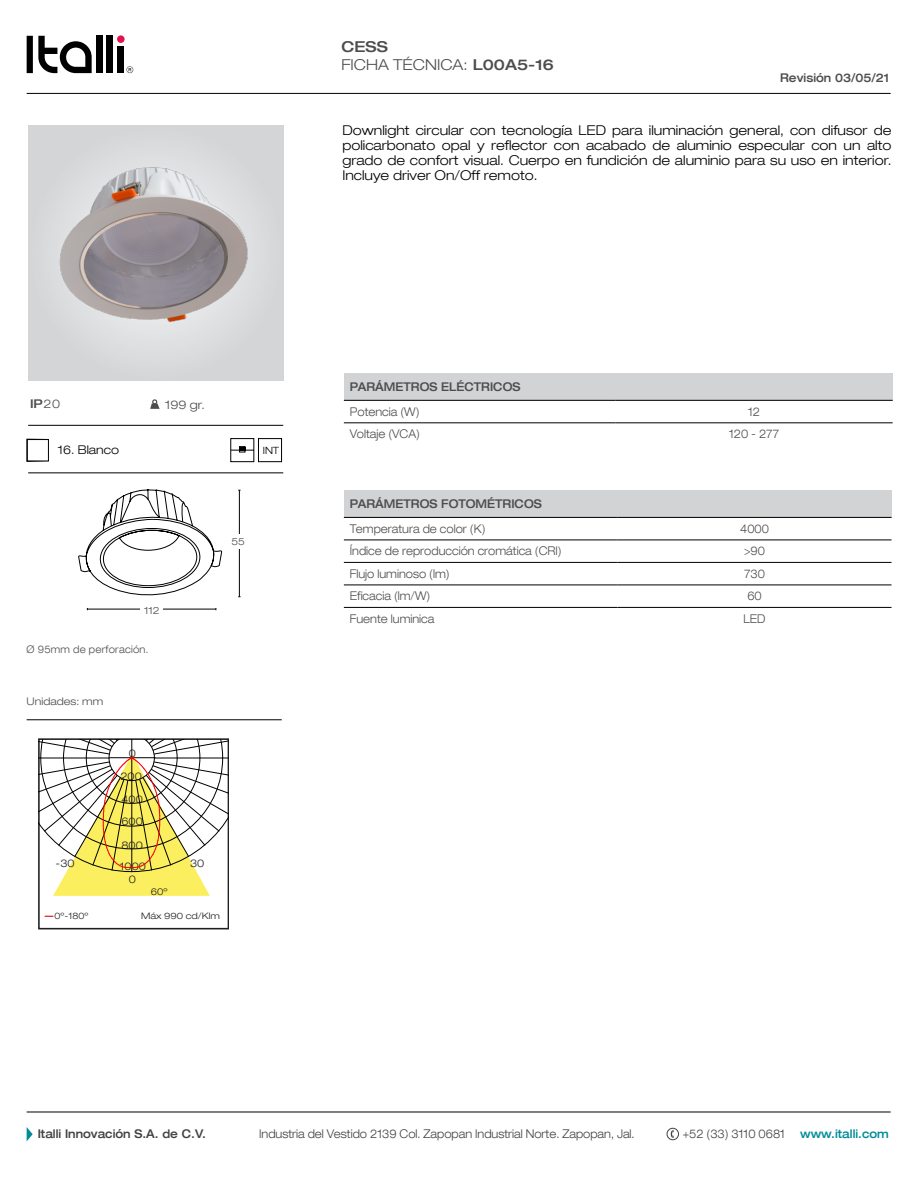
<style>
.page{position:relative;width:918px;height:1188px;background:#fff}
.page>*{position:absolute;margin:0;border:0;box-sizing:border-box;transform-origin:0 0}
.t1{font:300 expanded 15px "Helvetica 43";color:#4d4d4f}
.t2{font:500 expanded 15px "Helvetica 63";color:#4d4d4f}
.t3{font:300 expanded 13.5px/15px "Helvetica 43";color:#000;text-align:justify}
.t4{font:300 expanded 12px "Helvetica 43";color:#4d4d4f;scale:.9 1}
.t5{font:300 expanded 12px "Helvetica 43";color:#424242;scale:.9 1}
.t6{font:500 expanded 12px "Helvetica 63";color:#4d4d4f;scale:.9 1}
.t7{font:500 expanded 12px "Helvetica 63";color:#424242;scale:.9 1}
.t8{font:500 expanded 12px "Helvetica 63";color:#008c99;scale:.9 1}
.t9{font:300 expanded 12px "Helvetica 43";color:#000}
.t10{font:300 expanded 12px "Helvetica 43";color:#4d4d4f}
.t11{font:500 expanded 12px "Helvetica 63";color:#4d4d4f}
.t12{font:300 expanded 10.65px/23.1px "Helvetica 43";color:#201f21}
.t13{font:300 expanded 10.5px "Helvetica 43";letter-spacing:.025em;color:#4d4d4f;scale:.9 1}
.t14{font:300 expanded 10.5px "Helvetica 43";color:#4d4d4f}
.t15{font:300 expanded 10.05px "Helvetica 43";color:#4d4d4f}
.t16{font:300 expanded 9.9px "Helvetica 43";color:#000}
.t17{font:300 expanded 9.45px "Helvetica 43";color:#201f21}
.t18{font:300 expanded 9px "Helvetica 43";color:#201f21}
.t19{font:300 expanded 8.85px "Helvetica 43";color:#201f21;scale:1.07 1}
.s1{font-family:"Helvetica 63";font-weight:500}
.s2{font-family:"Helvetica 43";font-weight:300}
</style>
<div class="page">
<hr style="left:27px;top:93px;width:864px;height:1px;background:#000">
<hr style="left:27px;top:1112px;width:864px;height:1px;background:#000">
<svg style="left:27px;top:1127px;width:6px;height:14px"></svg>
<svg style="left:670px;top:1130px;width:4px;height:8px"></svg>
<div style="left:667px;top:1128px;width:12px;height:12px;border:1px solid #424242;border-radius:50%"></div>
<svg style="left:27px;top:36px;width:65px;height:37px"></svg>
<div style="left:96px;top:35px;width:6px;height:38px;background:#000"></div>
<div style="left:107px;top:35px;width:6px;height:38px;background:#000"></div>
<div style="left:118px;top:46px;width:6px;height:27px;background:#000"></div>
<div style="left:117px;top:35px;width:8px;height:8px;background:#e1134f;border-radius:50%"></div>
<svg style="left:127px;top:66px;width:6px;height:7px"></svg>
<div style="left:28px;top:125px;width:255px;height:256px;background:#d5d7d8"></div>
<img style="left:60px;top:164px;width:188px;height:162px">
<hr style="left:28px;top:425px;width:255px;height:1px;background:#000">
<hr style="left:28px;top:473px;width:255px;height:1px;background:#000">
<hr style="left:27px;top:720px;width:255px;height:1px;background:#000">
<hr style="left:239px;top:490px;width:1px;height:107px;background:#000">
<hr style="left:87px;top:609px;width:129px;height:1px;background:#000">
<div style="left:231px;top:534px;width:16px;height:15px;background:#fff"></div>
<div style="left:141px;top:603px;width:22px;height:15px;background:#fff"></div>
<div style="left:27px;top:439px;width:22px;height:23px;border:1px solid #000"></div>
<div style="left:27px;top:439px;width:22px;height:22px;border:1px solid #000"></div>
<div style="left:344px;top:373px;width:549px;height:27px;background:#d1d3d4"></div>
<hr style="left:344px;top:400px;width:271px;height:1px;background:#000">
<hr style="left:615px;top:400px;width:278px;height:1px;background:#000">
<hr style="left:344px;top:423px;width:271px;height:1px;background:#000">
<hr style="left:615px;top:423px;width:278px;height:1px;background:#000">
<div style="left:344px;top:490px;width:548px;height:27px;background:#d1d3d4"></div>
<hr style="left:344px;top:517px;width:274px;height:1px;background:#000">
<hr style="left:618px;top:517px;width:274px;height:1px;background:#000">
<hr style="left:344px;top:540px;width:274px;height:1px;background:#000">
<hr style="left:618px;top:540px;width:274px;height:1px;background:#000">
<hr style="left:344px;top:562px;width:274px;height:1px;background:#000">
<hr style="left:618px;top:562px;width:274px;height:1px;background:#000">
<hr style="left:344px;top:585px;width:274px;height:1px;background:#000">
<hr style="left:618px;top:585px;width:274px;height:1px;background:#000">
<hr style="left:344px;top:607px;width:274px;height:1px;background:#000">
<hr style="left:618px;top:607px;width:274px;height:1px;background:#000">
<svg style="left:78px;top:489px;width:144px;height:107px"></svg>
<div style="left:258px;top:438px;width:24px;height:24px;border:1px solid #000"></div>
<div style="left:231px;top:438px;width:23px;height:24px;border:1px solid #000"></div>
<svg style="left:231px;top:446px;width:23px;height:6px"></svg>
<svg style="left:150px;top:399px;width:10px;height:10px"></svg>
<div style="left:38px;top:738px;width:191px;height:191px;border:2px solid #201f21"></div>
<svg style="left:39px;top:739px;width:189px;height:157px"></svg>
<p class="t2" style="left:341px;top:37px;width:48px">CESS</p>
<p class="t1" style="left:341px;top:56px;width:214px">FICHA TÉCNICA: <span class="s1">L00A5-16</span></p>
<p class="t6" style="left:780px;top:70px;width:123px">Revisión 03/05/21</p>
<p class="t3" style="left:342px;top:122px;width:551px">Downlight circular con tecnología LED para iluminación general, con difusor de policarbonato opal y reflector con acabado de aluminio especular con un alto grado de confort visual. Cuerpo en fundición de aluminio para su uso en interior.<br>Incluye driver On/Off remoto.</p>
<p class="t11" style="left:30px;top:396px;width:32px">IP<span class="s2">20</span></p>
<p class="t9" style="left:58px;top:442px;width:63px">16. Blanco</p>
<p class="t10" style="left:165px;top:398px;width:41px">199 gr.</p>
<p class="t16" style="left:263px;top:445px;width:18px">INT</p>
<p class="t15" style="left:231px;top:536px;width:15px">55</p>
<p class="t15" style="left:144px;top:604px;width:17px">112</p>
<p class="t13" style="left:27px;top:643px;width:137px">Ø 95mm de perforación.</p>
<p class="t14" style="left:27px;top:695px;width:78px">Unidades: mm</p>
<p class="t12" style="left:56px;top:852px;width:20px">-30</p>
<p class="t12" style="left:129px;top:741px;width:9px">0</p>
<p class="t12" style="left:121px;top:765px;width:24px">200<br>400</p>
<p class="t12" style="left:121px;top:810px;width:23px">600<br>800</p>
<p class="t12" style="left:120px;top:855px;width:28px">1000</p>
<p class="t12" style="left:129px;top:867px;width:9px">0</p>
<p class="t17" style="left:151px;top:886px;width:18px">60º</p>
<p class="t12" style="left:190px;top:852px;width:16px">30</p>
<p class="t18" style="left:55px;top:910px;width:35px">0º-180º</p>
<p class="t19" style="left:141px;top:910px;width:75px">Máx 990 cd/Klm</p>
<p class="t6" style="left:350px;top:379px;width:191px">PARÁMETROS ELÉCTRICOS</p>
<p class="t4" style="left:350px;top:404px;width:79px">Potencia (W)</p>
<p class="t4" style="left:748px;top:404px;width:15px">12</p>
<p class="t4" style="left:350px;top:427px;width:79px">Voltaje (VCA)</p>
<p class="t4" style="left:729px;top:427px;width:57px">120 - 277</p>
<p class="t6" style="left:350px;top:497px;width:215px">PARÁMETROS FOTOMÉTRICOS</p>
<p class="t4" style="left:350px;top:522px;width:152px">Temperatura de color (K)</p>
<p class="t4" style="left:740px;top:522px;width:34px">4000</p>
<p class="t4" style="left:350px;top:544px;width:237px">Índice de reproducción cromática (CRI)</p>
<p class="t4" style="left:744px;top:544px;width:25px">&gt;90</p>
<p class="t4" style="left:350px;top:567px;width:112px">Flujo luminoso (lm)</p>
<p class="t4" style="left:744px;top:567px;width:25px">730</p>
<p class="t4" style="left:350px;top:589px;width:91px">Eficacia (lm/W)</p>
<p class="t4" style="left:747px;top:589px;width:18px">60</p>
<p class="t4" style="left:350px;top:612px;width:95px">Fuente luminica</p>
<p class="t4" style="left:744px;top:612px;width:26px">LED</p>
<p class="t7" style="left:38px;top:1127px;width:188px">Italli Innovación S.A. de C.V.</p>
<p class="t5" style="left:259px;top:1127px;width:419px">Industria del Vestido 2139 Col. Zapopan Industrial Norte. Zapopan, Jal.</p>
<p class="t5" style="left:683px;top:1127px;width:115px">+52 (33) 3110 0681</p>
<p class="t8" style="left:800px;top:1127px;width:100px">www.italli.com</p>
</div>
